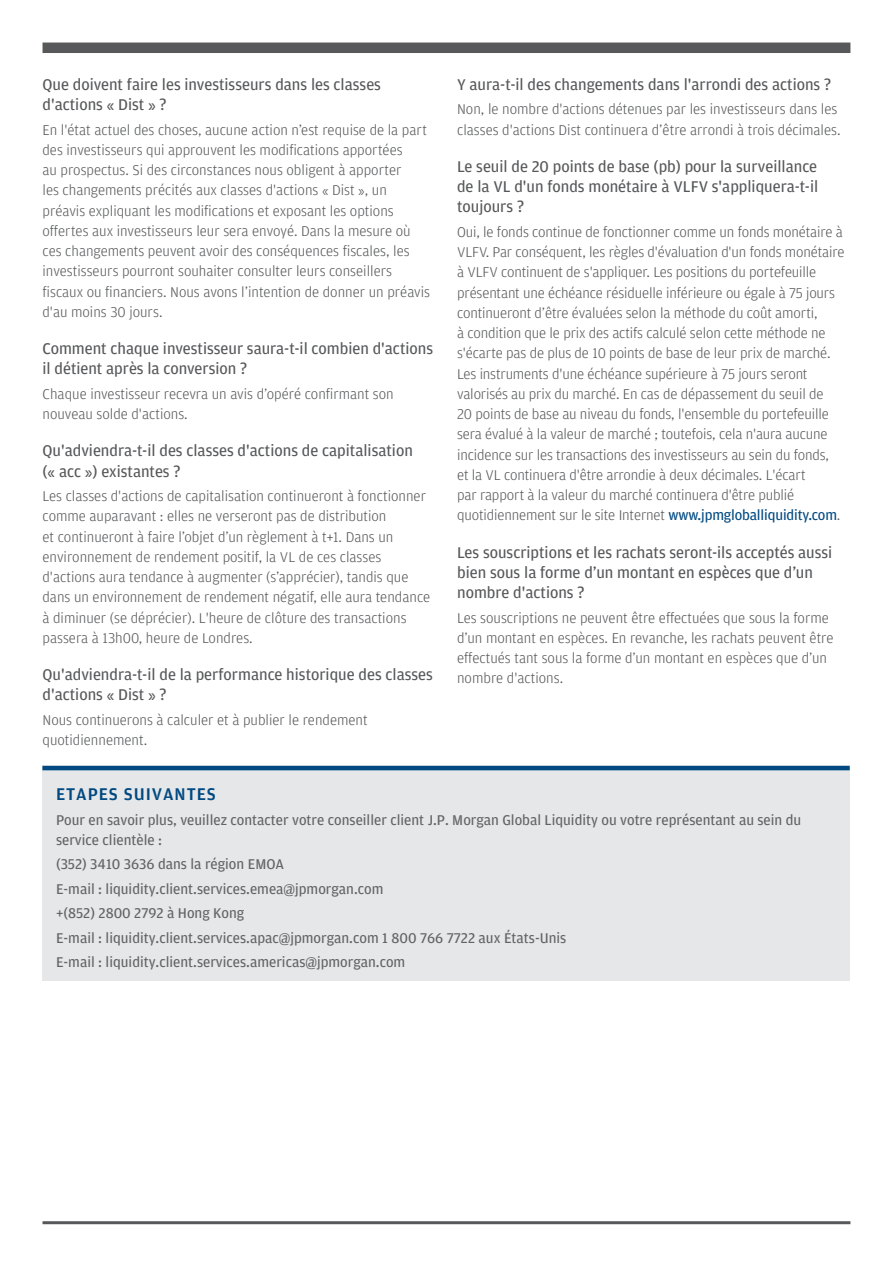
<style>
.page{position:relative;width:893px;height:1263px;background:#fff}
.page>*{position:absolute;margin:0;border:0;box-sizing:border-box;transform-origin:0 0}
.Next_Steps_Title{font:500 18px "Amplitude";letter-spacing:.05em;color:#004981}
.subhead{font:16.5px/20.2px "Amplitude";color:#57585a}
.Body_copy{font:300 15px/20.2px "Amplitude";color:#57585a}
.Next_Steps_Body_Copy{font:15px/20.2px "Amplitude";color:#636366}
.s1{font-weight:400;color:#004981}
</style>
<div class="page">
<hr style="left:43px;top:1221px;width:807px;height:3px;background:#57585a">
<div style="left:43px;top:43px;width:807px;height:10px;background:#57585a"></div>
<div style="left:43px;top:765px;width:807px;height:216px;background:#e6e7e9"></div>
<hr style="left:42px;top:766px;width:808px;height:4px;background:#004981">
<p class="subhead" style="left:43px;top:74px;width:340px">Que doivent faire les investisseurs dans les classes d'actions « Dist » ?</p>
<p class="Body_copy" style="left:43px;top:119px;width:389px">En l'état actuel des choses, aucune action n’est requise de la part des investisseurs qui approuvent les modifications apportées<br>au prospectus. Si des circonstances nous obligent à apporter<br>les changements précités aux classes d'actions « Dist », un préavis expliquant les modifications et exposant les options offertes aux investisseurs leur sera envoyé. Dans la mesure où ces changements peuvent avoir des conséquences fiscales, les investisseurs pourront souhaiter consulter leurs conseillers fiscaux ou financiers. Nous avons l’intention de donner un préavis d'au moins 30 jours.</p>
<p class="subhead" style="left:43px;top:338px;width:392px">Comment chaque investisseur saura-t-il combien d'actions il détient après la conversion ?</p>
<p class="Body_copy" style="left:43px;top:383px;width:353px">Chaque investisseur recevra un avis d’opéré confirmant son nouveau solde d'actions.</p>
<p class="subhead" style="left:43px;top:440px;width:372px">Qu'adviendra-t-il des classes d'actions de capitalisation (« acc ») existantes ?</p>
<p class="Body_copy" style="left:43px;top:485px;width:389px">Les classes d'actions de capitalisation continueront à fonctionner comme auparavant : elles ne verseront pas de distribution<br>et continueront à faire l’objet d’un règlement à t+1. Dans un environnement de rendement positif, la VL de ces classes d'actions aura tendance à augmenter (s’apprécier), tandis que dans un environnement de rendement négatif, elle aura tendance à diminuer (se déprécier). L'heure de clôture des transactions passera à 13h00, heure de Londres.</p>
<p class="subhead" style="left:43px;top:664px;width:392px">Qu'adviendra-t-il de la performance historique des classes d'actions « Dist » ?</p>
<p class="Body_copy" style="left:43px;top:709px;width:327px">Nous continuerons à calculer et à publier le rendement quotidiennement.</p>
<p class="subhead" style="left:457px;top:74px;width:376px">Y aura-t-il des changements dans l'arrondi des actions ?</p>
<p class="Body_copy" style="left:457px;top:99px;width:385px">Non, le nombre d'actions détenues par les investisseurs dans les classes d'actions Dist continuera d’être arrondi à trois décimales.</p>
<p class="subhead" style="left:457px;top:156px;width:363px;text-align:justify">Le seuil de 20 points de base (pb) pour la surveillance de la VL d'un fonds monétaire à VLFV s'appliquera-t-il toujours ?</p>
<p class="Body_copy" style="left:457px;top:221px;width:389px">Oui, le fonds continue de fonctionner comme un fonds monétaire à VLFV. Par conséquent, les règles d'évaluation d'un fonds monétaire à VLFV continuent de s'appliquer. Les positions du portefeuille présentant une échéance résiduelle inférieure ou égale à 75 jours continueront d’être évaluées selon la méthode du coût amorti,<br>à condition que le prix des actifs calculé selon cette méthode ne s'écarte pas de plus de 10 points de base de leur prix de marché.<br>Les instruments d'une échéance supérieure à 75 jours seront valorisés au prix du marché. En cas de dépassement du seuil de<br>20 points de base au niveau du fonds, l'ensemble du portefeuille sera évalué à la valeur de marché ; toutefois, cela n'aura aucune incidence sur les transactions des investisseurs au sein du fonds,<br>et la VL continuera d'être arrondie à deux décimales. L'écart<br>par rapport à la valeur du marché continuera d'être publié quotidiennement sur le site Internet <span class="s1">www.jpmgloballiquidity.com</span>.</p>
<p class="subhead" style="left:457px;top:541px;width:377px">Les souscriptions et les rachats seront-ils acceptés aussi bien sous la forme d’un montant en espèces que d’un nombre d'actions ?</p>
<p class="Body_copy" style="left:457px;top:607px;width:378px">Les souscriptions ne peuvent être effectuées que sous la forme d’un montant en espèces. En revanche, les rachats peuvent être effectués tant sous la forme d’un montant en espèces que d’un nombre d'actions.</p>
<p class="Next_Steps_Title" style="left:56px;top:783px;width:162px">ETAPES SUIVANTES</p>
<p class="Next_Steps_Body_Copy" style="left:56px;top:809px;width:747px">Pour en savoir plus, veuillez contacter votre conseiller client J.P. Morgan Global Liquidity ou votre représentant au sein du service clientèle :</p>
<p class="Next_Steps_Body_Copy" style="left:56px;top:854px;width:230px">(352) 3410 3636 dans la région EMOA</p>
<p class="Next_Steps_Body_Copy" style="left:56px;top:878px;width:329px">E-mail : liquidity.client.services.emea@jpmorgan.com</p>
<p class="Next_Steps_Body_Copy" style="left:56px;top:903px;width:190px">+(852) 2800 2792 à Hong Kong</p>
<p class="Next_Steps_Body_Copy" style="left:56px;top:927px;width:512px">E-mail : liquidity.client.services.apac@jpmorgan.com 1 800 766 7722 aux États-Unis</p>
<p class="Next_Steps_Body_Copy" style="left:56px;top:952px;width:351px">E-mail : liquidity.client.services.americas@jpmorgan.com</p>
</div>
